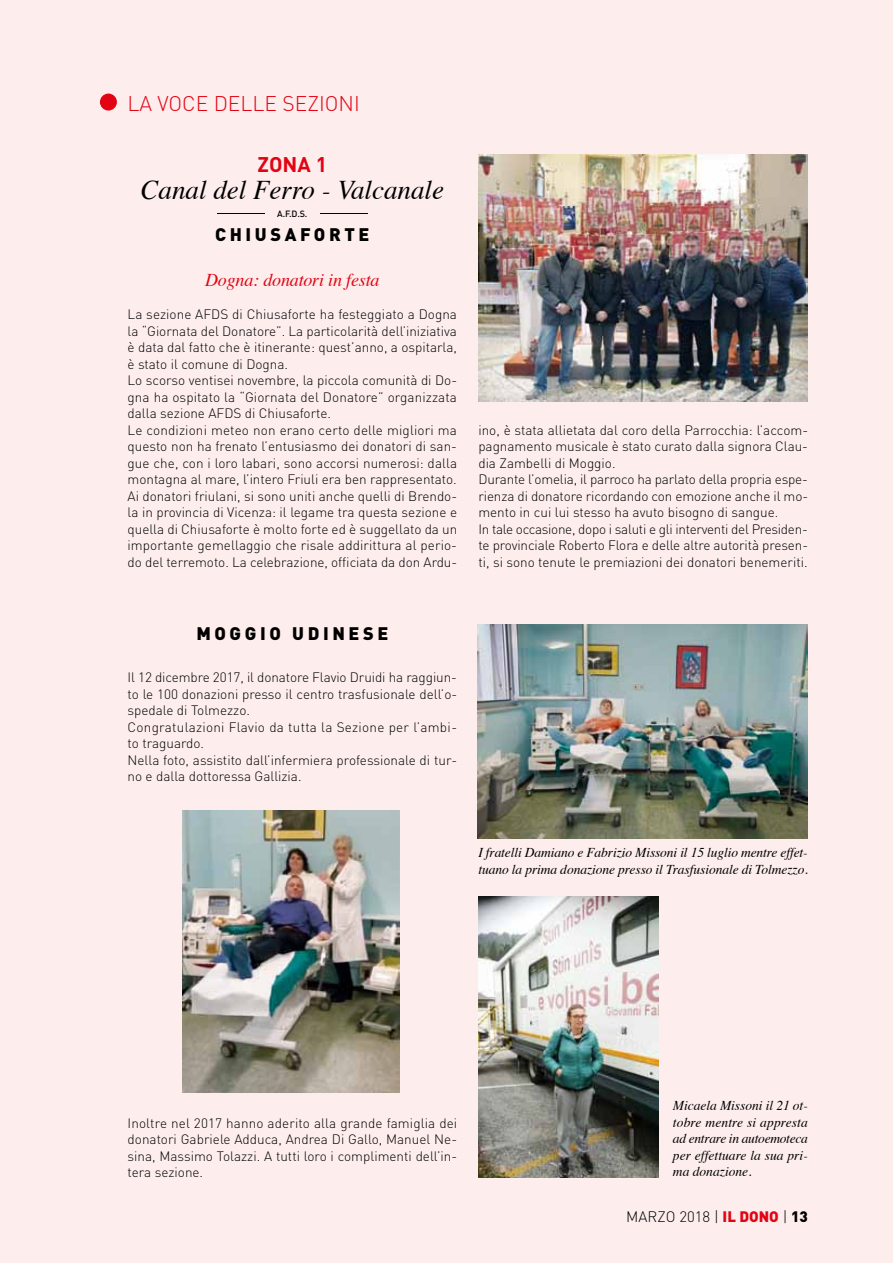
<style>
.page{position:relative;width:893px;height:1263px;background:#fdeded}
.page>*{position:absolute;margin:0;border:0;box-sizing:border-box;transform-origin:0 0}
.t1{font:italic 27px "Times";color:#000}
.t2{font:300 21px "DIN";color:#e30413}
.t3{font:700 21px "DIN";color:#e30413}
.t4{font:900 18px "DIN";letter-spacing:.2em;color:#000}
.t5{font:italic 18px "Times";letter-spacing:-.01em;color:#e30413}
.t6{font:300 15px "DIN";color:#000}
.t7{font:300 13.5px/16.5px "DIN";color:#000}
.t8{font:italic 13.5px/16.5px "Times";letter-spacing:-.005em;color:#000}
.t9{font:500 9px "DIN";color:#000}
.s1{font-weight:300;font-size:18px}
.s2{font-weight:900;color:#e30413}
.s3{font-weight:900}
</style>
<div class="page">
<div style="left:100px;top:94px;width:17px;height:17px;background:#e30413;border-radius:50%"></div>
<img style="left:478px;top:154px;width:330px;height:248px">
<img style="left:183px;top:811px;width:216px;height:281px">
<img style="left:478px;top:624px;width:330px;height:215px">
<img style="left:478px;top:897px;width:180px;height:280px">
<h2 class="t2" style="left:128px;top:90px;width:55px">la voce</h2>
<h2 class="t2" style="left:214px;top:90px;width:13px">delle</h2>
<h2 class="t2" style="left:282px;top:90px;width:12px">sezioni</h2>
<h2 class="t3" style="left:258px;top:150px;width:71px">ZONA 1</h2>
<h1 class="t1" style="left:141px;top:166px;width:305px">Canal del Ferro - Valcanale</h1>
<p class="t9" style="left:202px;top:208px;width:181px"><span class="s1">-</span>A.F.D.S.<span class="s1">-</span></p>
<h3 class="t4" style="left:215px;top:222px;width:70px">CHIUSAF</h3>
<h3 class="t4" style="left:314px;top:222px;width:57px">ORTE</h3>
<h3 class="t5" style="left:205px;top:264px;width:176px">Dogna: donatori in festa</h3>
<p class="t7" style="left:128px;top:306px;width:331px">La sezione AFDS di Chiusaforte ha festeggiato a Dogna la “Giornata del Donatore”. La particolarità dell’iniziativa è data dal fatto che è itinerante: quest’anno, a ospitarla, è stato il comune di Dogna.<br>Lo scorso ventisei novembre, la piccola comunità di Do&shy;gna ha ospitato la “Giornata del Donatore” organizzata dalla sezione AFDS di Chiusaforte.<br>Le condizioni meteo non erano certo delle migliori ma questo non ha frenato l’entusiasmo dei donatori di san&shy;gue che, con i loro labari, sono accorsi numerosi: dalla montagna al mare, l’intero Friuli era ben rappresentato.<br>Ai donatori friulani, si sono uniti anche quelli di Brendo&shy;la in provincia di Vicenza: il legame tra questa sezione e quella di Chiusaforte è molto forte ed è suggellato da un importante gemellaggio che risale addirittura al perio&shy;do del terremoto. La celebrazione, officiata da don Ardu-</p>
<p class="t7" style="left:478px;top:421px;width:331px">ino, è stata allietata dal coro della Parrocchia: l’accom&shy;pagnamento musicale è stato curato dalla signora Clau&shy;dia Zambelli di Moggio.<br>Durante l’omelia, il parroco ha parlato della propria espe&shy;rienza di donatore ricordando con emozione anche il mo&shy;mento in cui lui stesso ha avuto bisogno di sangue.<br>In tale occasione, dopo i saluti e gli interventi del Presiden&shy;te provinciale Roberto Flora e delle altre autorità presen&shy;ti, si sono tenute le premiazioni dei donatori benemeriti.</p>
<h3 class="t4" style="left:196px;top:621px;width:75px">MO GGIO</h3>
<h3 class="t4" style="left:292px;top:621px;width:15px">UDINE</h3>
<h3 class="t4" style="left:363px;top:621px;width:24px">SE</h3>
<p class="t7" style="left:128px;top:669px;width:331px">Il 12 dicembre 2017, il donatore Flavio Druidi ha raggiun&shy;to le 100 donazioni presso il centro trasfusionale dell’o&shy;spedale di Tolmezzo.<br>Congratulazioni Flavio da tutta la Sezione per l’ambi&shy;to traguardo.<br>Nella foto, assistito dall’infermiera professionale di tur&shy;no e dalla dottoressa Gallizia.</p>
<p class="t8" style="left:478px;top:844px;width:331px">I fratelli Damiano e Fabrizio Missoni il 15 luglio mentre effet&shy;tuano la prima donazione presso il Trasfusionale di Tolmezzo.</p>
<p class="t7" style="left:128px;top:1114px;width:331px;text-align:justify">Inoltre nel 2017 hanno aderito alla grande famiglia dei donatori Gabriele Adduca, Andrea Di Gallo, Manuel Ne&shy;sina, Massimo Tolazzi. A tutti loro i complimenti dell’in&shy;tera sezione.</p>
<p class="t8" style="left:673px;top:1096px;width:137px;text-align:justify">Micaela Missoni il 21 ot&shy;tobre mentre si appresta ad entrare in autoemoteca per effettuare la sua pri&shy;ma donazione.</p>
<p class="t6" style="left:626px;top:1208px;width:23px">marzo</p>
<p class="t6" style="left:679px;top:1208px;width:130px">2018 | <span class="s2">IL DONO</span> | <span class="s3">13</span></p>
</div>
